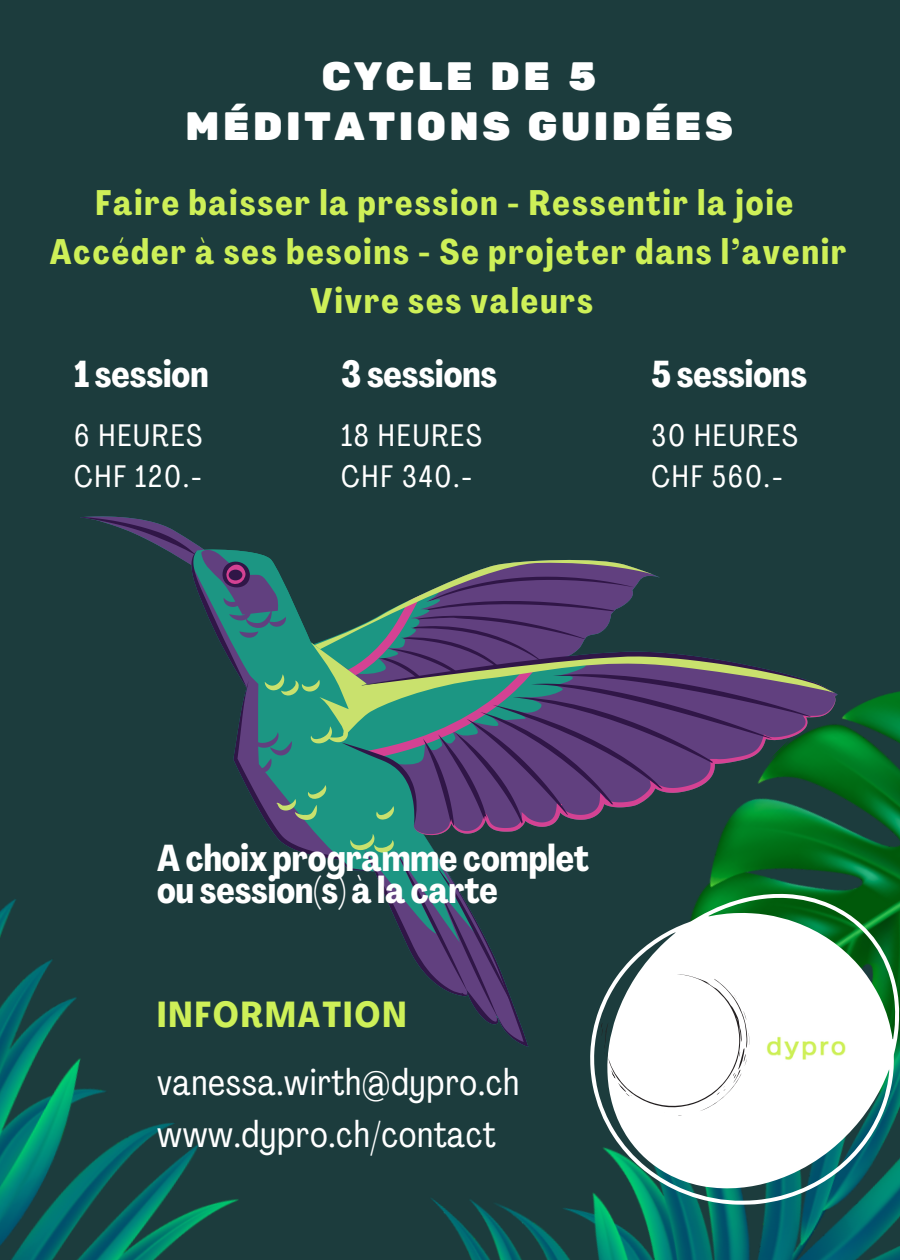
<style>
.page{position:relative;width:900px;height:1260px;background:#1c3c3d}
.page>*{position:absolute;margin:0;border:0;box-sizing:border-box;transform-origin:0 0}
.t1{font:39.5px/50.5px "Rubik One";letter-spacing:.07em;color:#fff;text-align:center}
.t2{font:700 37px "Agrandir Tight";color:#fff}
.t3{font:37px "Agrandir Tight";letter-spacing:.02em;color:#fff}
.t4{font:700 35.75px "Agrandir Tight";letter-spacing:.06em;color:#cef058}
.t5{font:700 35px "Agrandir Tight";letter-spacing:.06em;color:#cef058}
.t6{font:30.75px "Agrandir Tight";letter-spacing:.06em;color:#fff}
</style>
<div class="page">
<img style="left:0;top:899px;width:90px;height:361px">
<img style="left:838px;top:691px;width:62px;height:154px">
<svg style="left:85px;top:516px;width:32px;height:1px"></svg>
<svg style="left:80px;top:517px;width:758px;height:530px"></svg>
<img style="left:90px;top:845px;width:810px;height:415px">
<svg style="left:590px;top:894px;width:309px;height:311px;background:#7cab9e"></svg>
<svg style="left:265px;top:557px;width:570px;height:576px"></svg>
<img style="left:762px;top:1004px;width:90px;height:90px">
<p class="t1" style="left:185px;top:52px;width:550px">CYCLE DE 5<br>MÉDITATIONS GUIDÉES</p>
<p class="t5" style="left:95px;top:189px;width:699px">Faire baisser la pression - Ressentir la joie</p>
<p class="t5" style="left:50px;top:238px;width:798px">Accéder à ses besoins - Se projeter dans l’avenir</p>
<p class="t5" style="left:311px;top:286px;width:284px">Vivre ses valeurs</p>
<p class="t2" style="left:74px;top:359px;width:136px">1 session</p>
<p class="t2" style="left:652px;top:359px;width:157px">5 sessions</p>
<p class="t2" style="left:341px;top:359px;width:158px">3 sessions</p>
<p class="t6" style="left:74px;top:423px;width:130px">6 HEURES</p>
<p class="t6" style="left:74px;top:464px;width:129px">CHF 120.-</p>
<p class="t6" style="left:341px;top:423px;width:142px">18 HEURES</p>
<p class="t6" style="left:341px;top:464px;width:133px">CHF 340.-</p>
<p class="t6" style="left:652px;top:423px;width:148px">30 HEURES</p>
<p class="t6" style="left:652px;top:464px;width:133px">CHF 560.-</p>
<p class="t2" style="left:157px;top:844px;width:433px">Achoix programme complet</p>
<p class="t2" style="left:157px;top:876px;width:342px">ou session(s) à la carte</p>
<p class="t4" style="left:157px;top:1000px;width:251px">INFORMATION</p>
<p class="t3" style="left:157px;top:1067px;width:364px">vanessa.wirth@dypro.ch</p>
<p class="t3" style="left:157px;top:1120px;width:340px">www.dypro.ch/contact</p>
</div>
